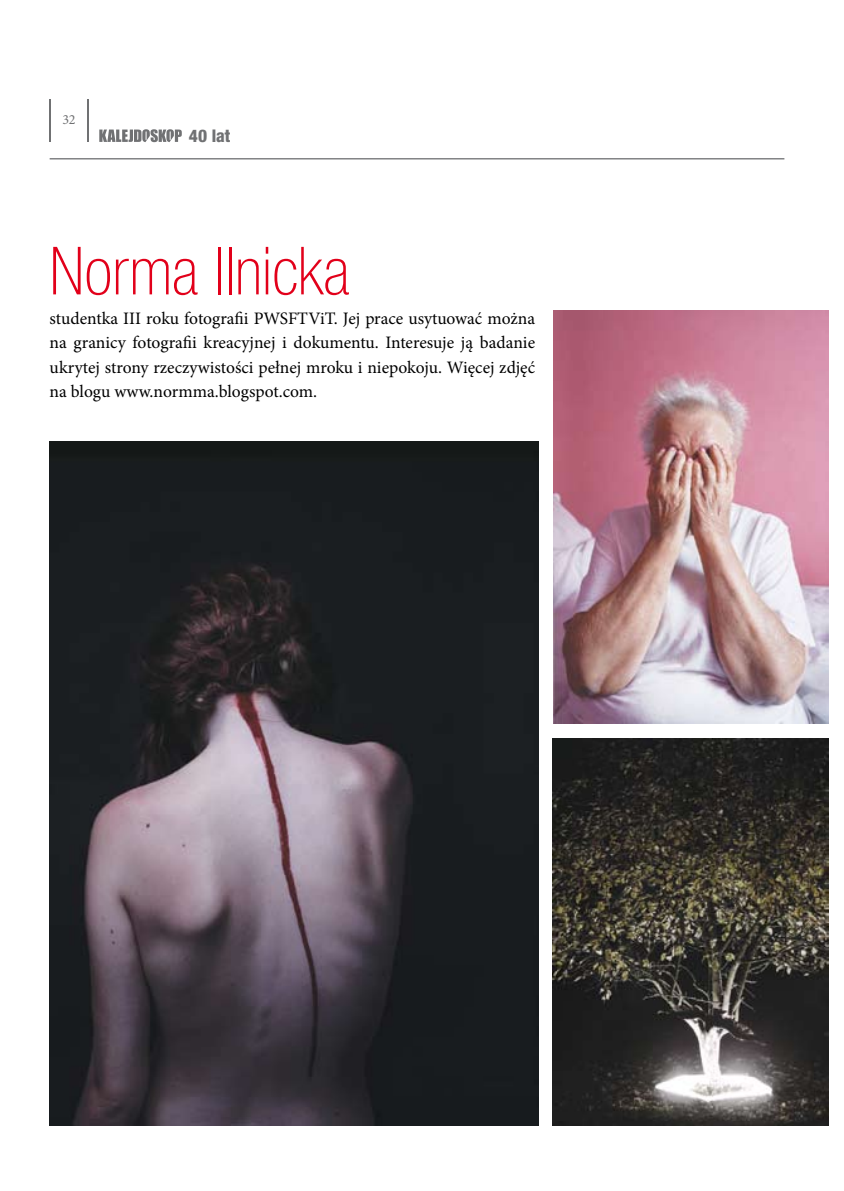
<style>
.page{position:relative;width:844px;height:1191px;background:#fff}
.page>*{position:absolute;margin:0;border:0;box-sizing:border-box;transform-origin:0 0}
.t1{font:100 condensed 66.5px "Helvetica Neue LT Pro";color:#e2001a}
.t2{font:17.5px/24.5px "Minion Pro";color:#000;text-align:justify}
.t3{font:800 condensed 17.5px "Helvetica Neue LT Pro";color:#707173}
.t4{font:14px "Minion Pro";color:#707173}
</style>
<div class="page">
<hr style="left:50px;top:99px;width:1px;height:43px;background:#707173">
<hr style="left:88px;top:99px;width:1px;height:43px;background:#707173">
<hr style="left:50px;top:158px;width:734px;height:1px;background:#707173">
<svg style="left:99px;top:129px;width:83px;height:13px"></svg>
<img style="left:50px;top:442px;width:488px;height:683px">
<img style="left:552px;top:738px;width:276px;height:387px">
<img style="left:553px;top:311px;width:275px;height:412px">
<p class="t4" style="left:62px;top:110px;width:15px">32</p>
<p class="t3" style="left:189px;top:125px;width:43px">40 lat</p>
<h1 class="t1" style="left:50px;top:234px;width:301px">Norma Ilnicka</h1>
<p class="t2" style="left:50px;top:306px;width:487px">studentka III roku fotografii PWSFTViT. Jej prace usytuować można na granicy fotografii kreacyjnej i dokumentu. Interesuje ją badanie ukrytej strony rzeczywistości pełnej mroku i niepokoju. Więcej zdjęć na blogu www.normma.blogspot.com.</p>
</div>
